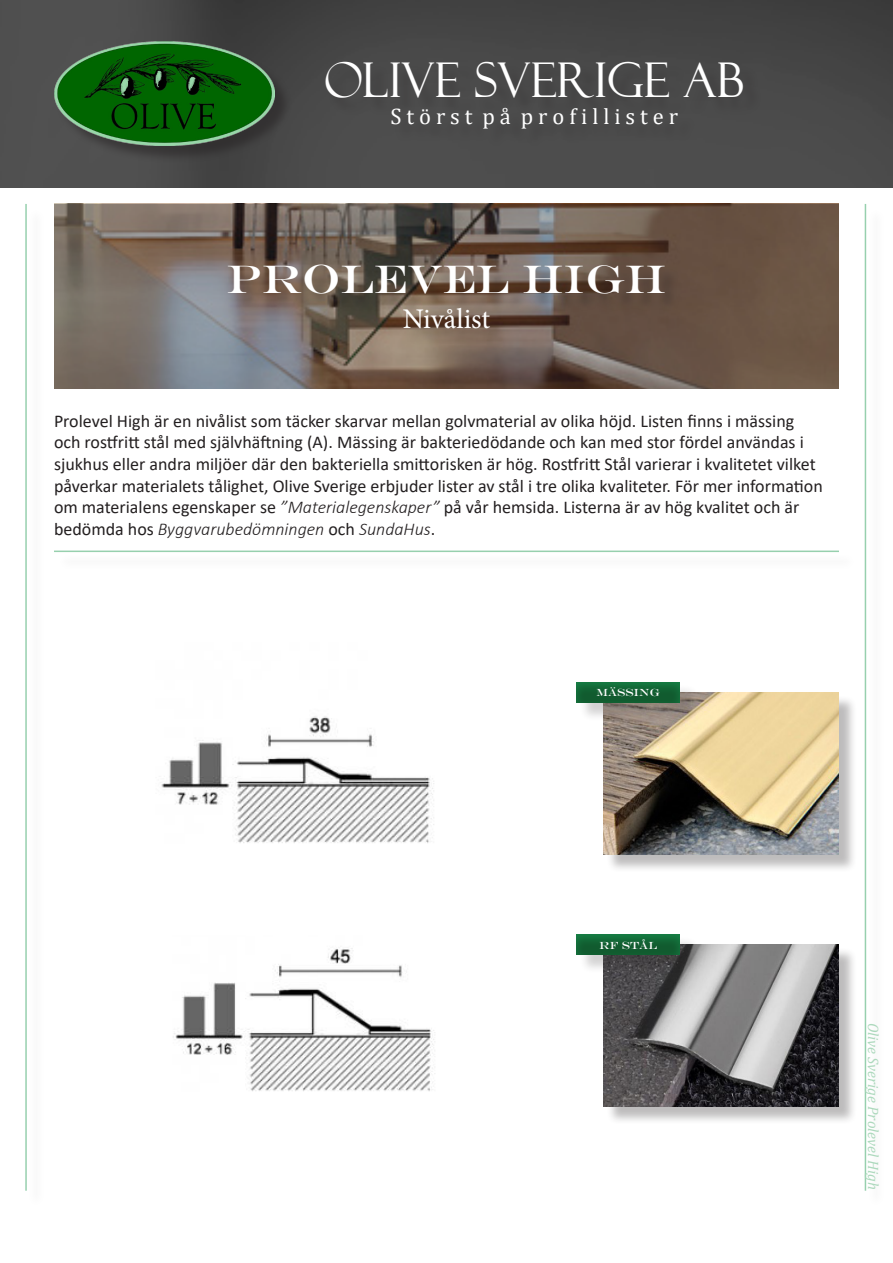
<style>
.page{position:relative;width:893px;height:1263px;background:#fff}
.page>*{position:absolute;margin:0;border:0;box-sizing:border-box;transform-origin:0 0}
.t1{font:48px "Felix Titling";color:#fff}
.t2{font:40.5px "Engravers";color:#fff}
.t3{font:28.5px "Minion Pro";letter-spacing:-.005em;color:#fff}
.t4{font:22.5px "Cambria";color:#fff}
.t5{font:18px/21.6px "Calibri";color:#231f20}
.t6{font:italic 15px "Cambria";color:#add9bd}
.t7{font:10.5px "Engravers";color:#fff}
.s1{font-weight:300;font-style:italic}
</style>
<div class="page">
<img style="left:0;top:0;width:893px;height:187px">
<div style="left:328px;top:64px;width:433px;height:83px;background:#4a4a4a"></div>
<div style="left:56px;top:44px;width:237px;height:120px;background:#231f20;opacity:.5"></div>
<img style="left:54px;top:42px;width:220px;height:103px">
<svg style="left:54px;top:204px;width:785px;height:185px;background:#706258"></svg>
<div style="left:232px;top:267px;width:450px;height:79px;background:#231f20;opacity:.3"></div>
<div style="left:606px;top:695px;width:252px;height:177px;background:#231f20;opacity:.3"></div>
<img style="left:604px;top:693px;width:235px;height:161px">
<div style="left:606px;top:947px;width:252px;height:178px;background:#231f20;opacity:.3"></div>
<img style="left:604px;top:945px;width:235px;height:161px">
<hr style="left:54px;top:551px;width:785px;height:1px;background:#97d0ae">
<hr style="left:865px;top:204px;width:1px;height:987px;background:#97d0ae">
<hr style="left:25px;top:204px;width:2px;height:987px;background:#97d0ae">
<div style="left:579px;top:937px;width:120px;height:37px;background:#231f20;opacity:.2"></div>
<div style="left:574px;top:932px;width:106px;height:24px;background:#97d0ae;opacity:.25"></div>
<div style="left:579px;top:684px;width:120px;height:38px;background:#231f20;opacity:.2"></div>
<div style="left:574px;top:680px;width:106px;height:24px;background:#97d0ae;opacity:.25"></div>
<img style="left:161px;top:716px;width:273px;height:127px">
<img style="left:173px;top:948px;width:262px;height:143px">
<p class="t1" style="left:324px;top:53px;width:422px">OLIVE SVERIGE AB</p>
<p class="t4" style="left:390px;top:103px;width:289px">S t ö r s t p å p r o f i l l i s t e r</p>
<p class="t2" style="left:227px;top:255px;width:440px">PROLEVEL HIGH</p>
<p class="t3" style="left:403px;top:299px;width:89px">Nivålist</p>
<p class="t5" style="left:54px;top:409px;width:770px">Prolevel High är en nivålist som täcker skarvar mellan golvmaterial av olika höjd. Listen finns i mässing och rostfritt stål med självhäftning (A). Mässing är bakteriedödande och kan med stor fördel användas i sjukhus eller andra miljöer där den bakteriella smittorisken är hög. Rostfritt Stål varierar i kvalitetet vilket påverkar materialets tålighet, Olive Sverige erbjuder lister av stål i tre olika kvaliteter. För mer information om materialens egenskaper se <span class="s1">”Materialegenskaper”</span> på vår hemsida. Listerna är av hög kvalitet och är bedömda hos <span class="s1">Byggvarubedömningen</span> och <span class="s1">SundaHus</span>.</p>
<p class="t7" style="left:596px;top:686px;width:65px">MÄSSING</p>
<p class="t7" style="left:599px;top:939px;width:59px">RF STÅL</p>
<p class="t6" style="left:884px;top:1022px;width:169px;rotate:90deg">Olive Sverige Prolevel High</p>
</div>
